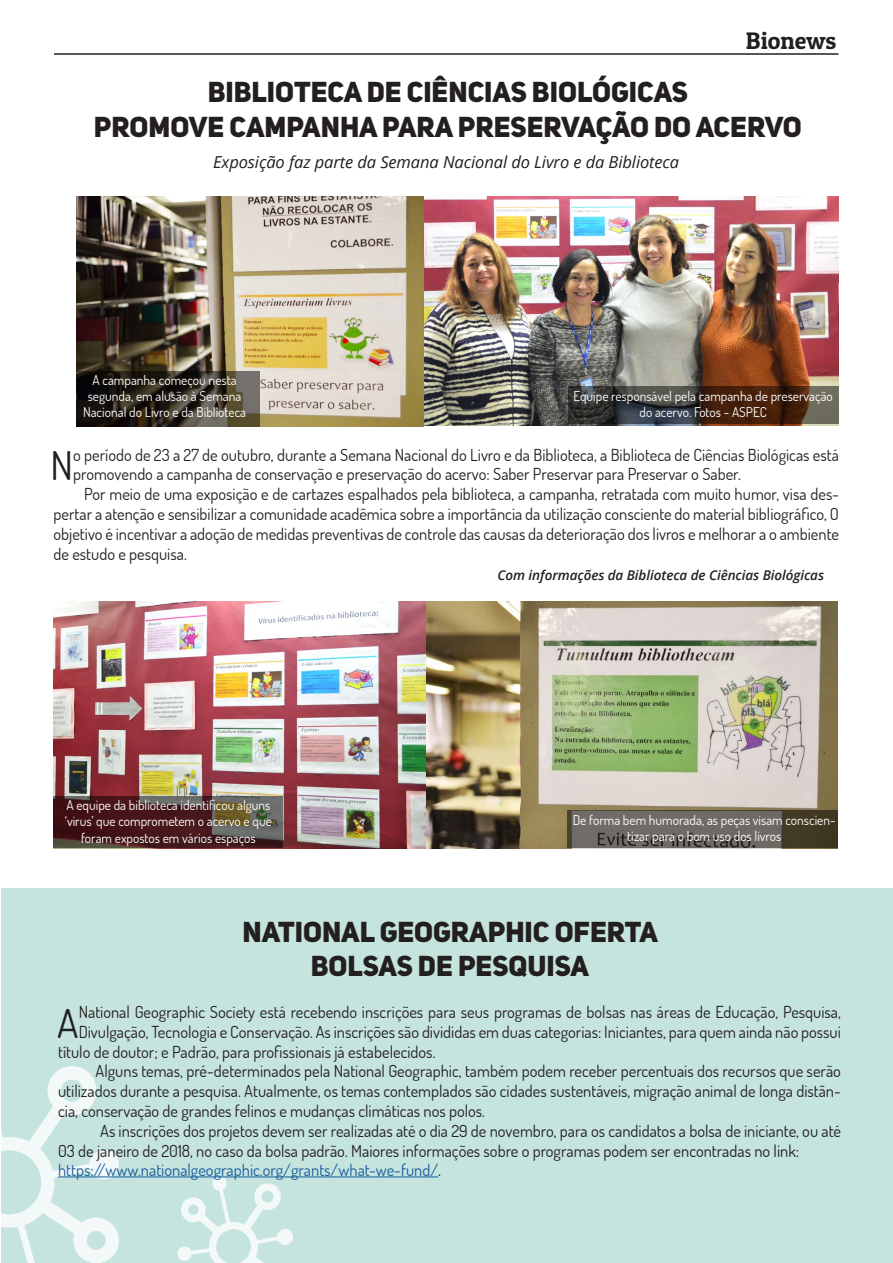
<style>
.page{position:relative;width:893px;height:1263px;background:#fff}
.page>*{position:absolute;margin:0;border:0;box-sizing:border-box;transform-origin:0 0}
.t1{font:39.6px "Dosis";color:#231f20}
.t2{font:28.5px "Uni Sans Heavy CAPS";color:#231f20}
.t3{font:24px "Patua One";color:#231f20}
.t4{font:16.5px/19.8px "Dosis";color:#231f20}
.t5{font:16.5px "Dosis";color:#175d9e}
.t6{font:italic 16.5px "Open Sans";letter-spacing:-.005em;color:#231f20}
.t7{font:13.5px/16.2px "Dosis";color:#fff;text-align:center}
.t8{font:italic 600 13.5px "Open Sans";letter-spacing:-.005em;color:#231f20}
.s1{color:#231f20}
</style>
<div class="page">
<hr style="left:54px;top:53px;width:784px;height:2px;background:#231f20">
<img style="left:53px;top:602px;width:784px;height:246px">
<img style="left:77px;top:197px;width:761px;height:229px">
<svg style="left:54px;top:796px;width:229px;height:52px;background:#4e2f2c"></svg>
<svg style="left:77px;top:371px;width:183px;height:55px;background:#342e25"></svg>
<svg style="left:568px;top:387px;width:271px;height:37px;background:#42352d"></svg>
<svg style="left:567px;top:811px;width:271px;height:37px;background:#605a53"></svg>
<div style="left:2px;top:889px;width:891px;height:374px;background:#c6e4de"></div>
<img style="left:1px;top:1054px;width:166px;height:208px">
<img style="left:149px;top:1174px;width:169px;height:89px">
<hr style="left:58px;top:1177px;width:380px;height:1px;background:#175d9e">
<p class="t3" style="left:746px;top:26px;width:92px">Bionews</p>
<p class="t2" style="left:208px;top:74px;width:482px">BIBLIOTECA DE CIÊNCIAS BIOLÓGICAS</p>
<p class="t2" style="left:94px;top:108px;width:709px">PROMOVE CAMPANHA PARA PRESERVAÇÃO DO ACERVO</p>
<p class="t6" style="left:213px;top:151px;width:468px">Exposição faz parte da Semana Nacional do Livro e da Biblioteca</p>
<p class="t7" style="left:83px;top:371px;width:165px">A campanha começou nesta segunda, em alusão à Semana<br>Nacional do Livro e da Biblioteca</p>
<p class="t7" style="left:573px;top:387px;width:261px">Equipe responsável pela campanha de preservação do acervo. Fotos - ASPEC</p>
<p class="t1" style="left:51px;top:440px;width:24px">N</p>
<p class="t4" style="left:73px;top:444px;width:767px">o período de 23 a 27 de outubro, durante a Semana Nacional do Livro e da Biblioteca, a Biblioteca de Ciências Biológicas está promovendo a campanha de conservação e preservação do acervo: Saber Preservar para Preservar o Saber.</p>
<p class="t4" style="left:54px;top:484px;width:787px;text-align:justify;text-indent:31px">Por meio de uma exposição e de cartazes espalhados pela biblioteca, a campanha, retratada com muito humor, visa des&shy;pertar a atenção e sensibilizar a comunidade acadêmica sobre a importância da utilização consciente do material bibliográfico, O objetivo é incentivar a adoção de medidas preventivas de controle das causas da deterioração dos livros e melhorar a o ambiente de estudo e pesquisa.</p>
<p class="t7" style="left:65px;top:797px;width:208px">A equipe da biblioteca identificou alguns ‘virus’ que comprometem o acervo e que foram expostos em vários espaços</p>
<p class="t8" style="left:497px;top:566px;width:328px">Com informações da Biblioteca de Ciências Biológicas</p>
<p class="t7" style="left:573px;top:811px;width:265px">De forma bem humorada, as peças visam conscien&shy;tizar para o bom uso dos livros</p>
<p class="t2" style="left:243px;top:914px;width:417px">NATIONAL GEOGRAPHIC OFERTA</p>
<p class="t2" style="left:311px;top:948px;width:280px">BOLSAS DE PESQUISA</p>
<p class="t1" style="left:57px;top:997px;width:23px">A</p>
<p class="t4" style="left:79px;top:1001px;width:764px">National Geographic Society está recebendo inscrições para seus programas de bolsas nas áreas de Educação, Pesquisa,</p>
<p class="t4" style="left:79px;top:1021px;width:764px">Divulgação, Tecnologia e Conservação. As inscrições são divididas em duas categorias: Iniciantes, para quem ainda não possui</p>
<p class="t4" style="left:58px;top:1041px;width:379px">título de doutor; e Padrão, para profissionais já estabelecidos.</p>
<p class="t4" style="left:58px;top:1061px;width:784px;text-align:justify;text-indent:37px">Alguns temas, pré-determinados pela National Geographic, também podem receber percentuais dos recursos que serão utilizados durante a pesquisa. Atualmente, os temas contemplados são cidades sustentáveis, migração animal de longa distân&shy;cia, conservação de grandes felinos e mudanças climáticas nos polos.</p>
<p class="t4" style="left:58px;top:1120px;width:784px;text-indent:42px">As inscrições dos projetos devem ser realizadas até o dia 29 de novembro, para os candidatos a bolsa de iniciante, ou até<br>03 de janeiro de 2018, no caso da bolsa padrão. Maiores informações sobre o programas podem ser encontradas no link:</p>
<p class="t5" style="left:58px;top:1159px;width:384px">https://www.nationalgeographic.org/grants/what-we-fund/<span class="s1">.</span></p>
</div>
